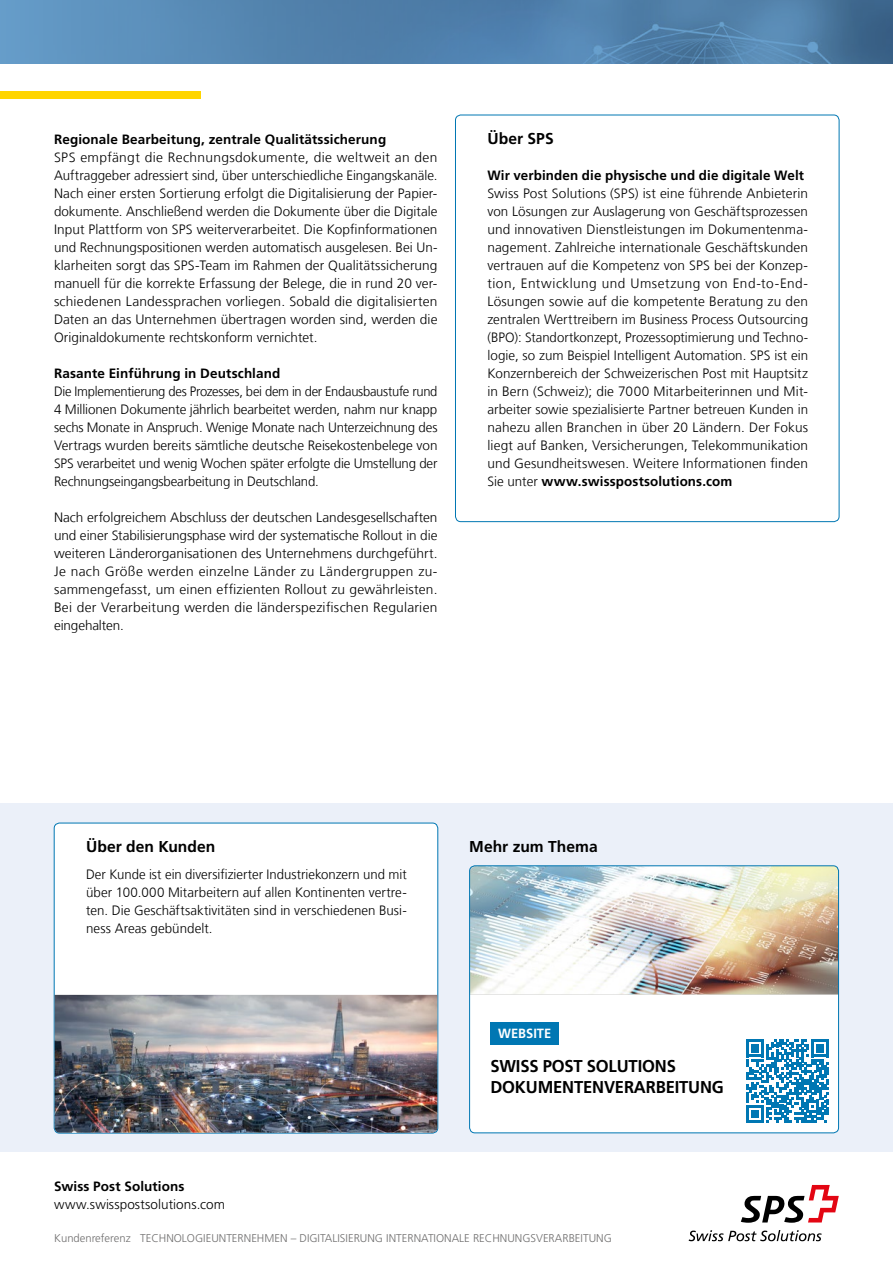
<style>
.page{position:relative;width:893px;height:1263px;background:#fff}
.page>*{position:absolute;margin:0;border:0;box-sizing:border-box;transform-origin:0 0}
.t1{font:700 17.1px/20.9px "Frutiger";letter-spacing:-.01em;color:#000}
.t2{font:700 15.75px "Frutiger";letter-spacing:.005em;color:#000}
.t3{font:700 15.75px "Frutiger LT Std";letter-spacing:.005em;color:#000}
.t4{font:300 13.5px/18px "Frutiger";color:#000;text-align:justify}
.t5{font:300 13.5px/18px "Frutiger";color:#000;text-align:justify;scale:.96 1}
.t6{font:700 13.5px "Frutiger LT Std";letter-spacing:.01em;color:#000}
.t7{font:700 13.5px "Frutiger";letter-spacing:.01em;color:#000}
.t8{font:300 13.5px "Frutiger LT Std";letter-spacing:.005em;color:#000}
.t9{font:700 13.35px "Frutiger";color:#fff}
.t10{font:300 11.25px "Frutiger LT Std";color:#706f6f}
.s1{font-weight:700}
</style>
<div class="page">
<svg style="left:689px;top:1230px;width:133px;height:11px"></svg>
<svg style="left:741px;top:1185px;width:98px;height:38px"></svg>
<div style="left:0;top:803px;width:893px;height:349px;background:#ebf0f9"></div>
<div style="left:470px;top:866px;width:368px;height:267px;background:#fff;border-radius:5px"></div>
<img style="left:470px;top:866px;width:368px;height:128px">
<div style="left:469px;top:865px;width:370px;height:268px;border:1px solid #0077b3;border-radius:5px"></div>
<div style="left:490px;top:1022px;width:69px;height:22px;background:#0077b3"></div>
<svg style="left:746px;top:1040px;width:83px;height:82px"></svg>
<div style="left:54px;top:823px;width:384px;height:310px;background:#fff;border-radius:5px"></div>
<img style="left:55px;top:995px;width:382px;height:138px">
<div style="left:0;top:91px;width:201px;height:8px;background:#ffd500"></div>
<img style="left:0;top:0;width:893px;height:64px">
<p class="t6" style="left:54px;top:131px;width:334px">Regionale Bearbeitung, zentrale Qualitätssicherung</p>
<p class="t4" style="left:54px;top:148px;width:385px">SPS empfängt die Rechnungsdokumente, die weltweit an den Auftraggeber adressiert sind, über unterschiedliche Eingangskanäle.<br>Nach einer ersten Sortierung erfolgt die Digitalisierung der Papier&shy;dokumente. Anschließend werden die Dokumente über die Digitale Input Plattform von SPS weiterverarbeitet. Die Kopfinformationen und Rechnungspositionen werden automatisch ausgelesen. Bei Un&shy;klarheiten sorgt das SPS-Team im Rahmen der Qualitätssicherung manuell für die korrekte Erfassung der Belege, die in rund 20 ver&shy;schiedenen Landessprachen vorliegen. Sobald die digitalisierten Daten an das Unternehmen übertragen worden sind, werden die Originaldokumente rechtskonform vernichtet.</p>
<p class="t6" style="left:54px;top:365px;width:228px">Rasante Einführung in Deutschland</p>
<p class="t5" style="left:54px;top:382px;width:401px">Die Implementierung des Prozesses, bei dem in der Endausbaustufe rund 4 Millionen Dokumente jährlich bearbeitet werden, nahm nur knapp sechs Monate in Anspruch. Wenige Monate nach Unterzeichnung des Vertrags wurden bereits sämtliche deutsche Reisekostenbelege von SPS verarbeitet und wenig Wochen später erfolgte die Umstellung der Rechnungseingangsbearbeitung in Deutschland.</p>
<p class="t4" style="left:54px;top:508px;width:385px">Nach erfolgreichem Abschluss der deutschen Landesgesellschaften und einer Stabilisierungsphase wird der systematische Rollout in die weiteren Länderorganisationen des Unternehmens durchgeführt.<br>Je nach Größe werden einzelne Länder zu Ländergruppen zu&shy;sammengefasst, um einen effizienten Rollout zu gewährleisten.<br>Bei der Verarbeitung werden die länderspezifischen Regularien eingehalten.</p>
<p class="t2" style="left:487px;top:130px;width:68px">Über SPS</p>
<p class="t7" style="left:487px;top:167px;width:318px">Wir verbinden die physische und die digitale Welt</p>
<p class="t4" style="left:487px;top:184px;width:322px">Swiss Post Solutions (SPS) ist eine führende Anbieterin von Lösungen zur Auslagerung von Geschäftsprozessen und innovativen Dienstleistungen im Dokumentenma&shy;nagement. Zahlreiche internationale Geschäftskunden vertrauen auf die Kompetenz von SPS bei der Konzep&shy;tion, Entwicklung und Umsetzung von End-to-End-Lösungen sowie auf die kompetente Beratung zu den zentralen Werttreibern im Business Process Outsourcing (BPO): Standortkonzept, Prozessoptimierung und Techno&shy;logie, so zum Beispiel Intelligent Automation. SPS ist ein Konzernbereich der Schweizerischen Post mit Hauptsitz in Bern (Schweiz); die 7000 Mitarbeiterinnen und Mit&shy;arbeiter sowie spezialisierte Partner betreuen Kunden in nahezu allen Branchen in über 20 Ländern. Der Fokus liegt auf Banken, Versicherungen, Telekommunikation und Gesundheitswesen. Weitere Informationen finden Sie unter <span class="s1">www.swisspostsolutions.com</span></p>
<p class="t2" style="left:86px;top:838px;width:131px">Über den Kunden</p>
<p class="t4" style="left:86px;top:865px;width:322px">Der Kunde ist ein diversifizierter Industriekonzern und mit über 100.000 Mitarbeitern auf allen Kontinenten vertre&shy;ten. Die Geschäftsaktivitäten sind in verschiedenen Busi&shy;ness Areas gebündelt.</p>
<p class="t7" style="left:54px;top:1178px;width:132px">Swiss Post Solutions</p>
<p class="t8" style="left:54px;top:1196px;width:172px">www.swisspostsolutions.com</p>
<p class="t3" style="left:469px;top:837px;width:130px">Mehr zum Thema</p>
<p class="t9" style="left:498px;top:1026px;width:55px">WEBSITE</p>
<p class="t1" style="left:490px;top:1056px;width:235px">SWISS POST SOLUTIONS<br>DOKUMENTENVERARBEITUNG</p>
<p class="t10" style="left:54px;top:1231px;width:559px">Kundenreferenz TECHNOLOGIEUNTERNEHMEN – DIGITALISIERUNG INTERNATIONALE RECHNUNGSVERARBEITUNG</p>
</div>
